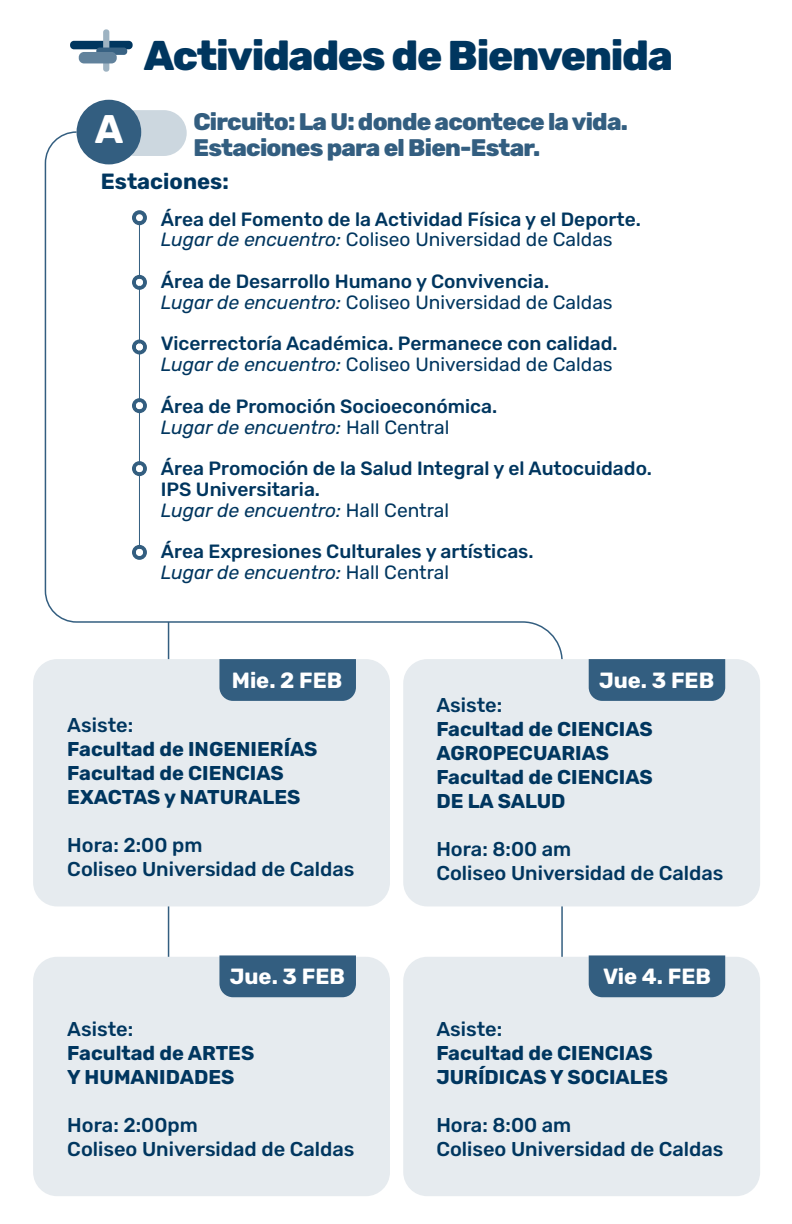
<style>
.page{position:relative;width:792px;height:1224px;background:#fff}
.page>*{position:absolute;margin:0;border:0;box-sizing:border-box;transform-origin:0 0}
.t1{font:800 41.6px "Rubik";letter-spacing:-.03em;color:#00365f}
.t2{font:700 40px "Rubik";color:#fff}
.t3{font:800 24px/26px "Rubik";letter-spacing:-.03em;color:#335e80}
.t4{font:700 22px "Rubik";color:#fff}
.t5{font:700 22px "Rubik";color:#00365f}
.t6{font:700 20px/24px "Rubik";color:#00365f}
.t7{font:500 20px/24px "Rubik";color:#00365f}
.t8{font:500 19.2px/20.8px "Rubik";color:#00365f}
.s1{font-weight:400;font-style:italic}
.s2{font-weight:400}
</style>
<div class="page">
<svg style="left:44px;top:131px;width:520px;height:842px"></svg>
<hr style="left:168px;top:622px;width:1px;height:366px;background:#335e80">
<div style="left:33px;top:659px;width:357px;height:247px;background:#e6ebef;border-radius:24px"></div>
<div style="left:219px;top:659px;width:137px;height:42px;background:#335e80"></div>
<div style="left:33px;top:957px;width:357px;height:239px;background:#e6ebef;border-radius:24px"></div>
<div style="left:403px;top:659px;width:357px;height:247px;background:#e6ebef;border-radius:24px"></div>
<div style="left:403px;top:957px;width:357px;height:239px;background:#e6ebef;border-radius:24px"></div>
<div style="left:70px;top:41px;width:63px;height:8px;background:#00365f;border-radius:4px"></div>
<div style="left:103px;top:29px;width:6px;height:43px;background:#9eb3c2;border-radius:3px"></div>
<div style="left:96px;top:48px;width:31px;height:7px;background:#386283;border-radius:3px"></div>
<div style="left:79px;top:52px;width:38px;height:11px;background:#61829c;border-radius:5px"></div>
<svg style="left:132px;top:210px;width:15px;height:15px"></svg>
<hr style="left:139px;top:221px;width:1px;height:331px;background:#335e80">
<svg style="left:132px;top:275px;width:15px;height:15px"></svg>
<div style="left:136px;top:279px;width:7px;height:7px;background:#fff;border-radius:50%"></div>
<svg style="left:132px;top:340px;width:15px;height:14px"></svg>
<div style="left:136px;top:344px;width:7px;height:6px;background:#fff;border-radius:50%"></div>
<svg style="left:132px;top:398px;width:15px;height:15px"></svg>
<div style="left:136px;top:402px;width:7px;height:7px;background:#fff;border-radius:50%"></div>
<svg style="left:132px;top:461px;width:15px;height:15px"></svg>
<div style="left:136px;top:465px;width:7px;height:7px;background:#fff;border-radius:50%"></div>
<svg style="left:132px;top:545px;width:15px;height:15px"></svg>
<div style="left:136px;top:549px;width:7px;height:7px;background:#fff;border-radius:50%"></div>
<div style="left:112px;top:110px;width:75px;height:46px;background:#ccd7df;border-radius:23px"></div>
<div style="left:77px;top:100px;width:64px;height:64px;background:#335e80;border-radius:50%"></div>
<div style="left:219px;top:955px;width:137px;height:42px;background:#335e80"></div>
<div style="left:589px;top:659px;width:136px;height:42px;background:#335e80"></div>
<div style="left:589px;top:955px;width:136px;height:42px;background:#335e80"></div>
<h2 class="t2" style="left:95px;top:107px;width:30px">A</h2>
<h1 class="t1" style="left:144px;top:33px;width:531px">Actividades de Bienvenida</h1>
<p class="t3" style="left:193px;top:110px;width:436px">Circuito: La U: donde acontece la vida.<br>Estaciones para el Bien-Estar.</p>
<p class="t5" style="left:101px;top:169px;width:129px">Estaciones:</p>
<p class="t8" style="left:161px;top:209px;width:482px">Área del Fomento de la Actividad Física y el Deporte.<br><span class="s1">Lugar de encuentro:</span> <span class="s2">Coliseo Universidad de Caldas</span></p>
<p class="t8" style="left:161px;top:271px;width:453px">Área de Desarrollo Humano y Convivencia.<br><span class="s1">Lugar de encuentro:</span> <span class="s2">Coliseo Universidad de Caldas</span></p>
<p class="t8" style="left:161px;top:334px;width:458px">Vicerrectoría Académica. Permanece con calidad.<br><span class="s1">Lugar de encuentro:</span> <span class="s2">Coliseo Universidad de Caldas</span></p>
<p class="t8" style="left:161px;top:396px;width:338px">Área de Promoción Socioeconómica.<br><span class="s1">Lugar de encuentro:</span> <span class="s2">Hall Central</span></p>
<p class="t8" style="left:161px;top:459px;width:493px">Área Promoción de la Salud Integral y el Autocuidado.<br>IPS Universitaria.<br><span class="s1">Lugar de encuentro:</span> <span class="s2">Hall Central</span></p>
<p class="t8" style="left:161px;top:542px;width:374px">Área Expresiones Culturales y artísticas.<br><span class="s1">Lugar de encuentro:</span> <span class="s2">Hall Central</span></p>
<p class="t4" style="left:232px;top:668px;width:112px">Mie. 2 FEB</p>
<p class="t7" style="left:67px;top:714px;width:67px">Asiste:</p>
<p class="t6" style="left:67px;top:738px;width:252px">Facultad de INGENIERÍAS<br>Facultad de CIENCIAS<br>EXACTAS y NATURALES</p>
<p class="t7" style="left:67px;top:834px;width:289px">Hora: 2:00 pm<br>Coliseo Universidad de Caldas</p>
<p class="t4" style="left:230px;top:965px;width:117px">Jue. 3 FEB</p>
<p class="t7" style="left:67px;top:1018px;width:67px">Asiste:</p>
<p class="t6" style="left:67px;top:1042px;width:188px">Facultad de ARTES<br>Y HUMANIDADES</p>
<p class="t7" style="left:67px;top:1114px;width:289px">Hora: 2:00pm<br>Coliseo Universidad de Caldas</p>
<p class="t4" style="left:599px;top:668px;width:117px">Jue. 3 FEB</p>
<p class="t7" style="left:436px;top:694px;width:67px">Asiste:</p>
<p class="t6" style="left:436px;top:718px;width:218px">Facultad de CIENCIAS<br>AGROPECUARIAS<br>Facultad de CIENCIAS<br>DE LA SALUD</p>
<p class="t7" style="left:436px;top:838px;width:289px">Hora: 8:00 am<br>Coliseo Universidad de Caldas</p>
<p class="t4" style="left:603px;top:965px;width:109px">Vie 4. FEB</p>
<p class="t7" style="left:436px;top:1018px;width:67px">Asiste:</p>
<p class="t6" style="left:436px;top:1042px;width:233px">Facultad de CIENCIAS<br>JURÍDICAS Y SOCIALES</p>
<p class="t7" style="left:436px;top:1114px;width:289px">Hora: 8:00 am<br>Coliseo Universidad de Caldas</p>
</div>
